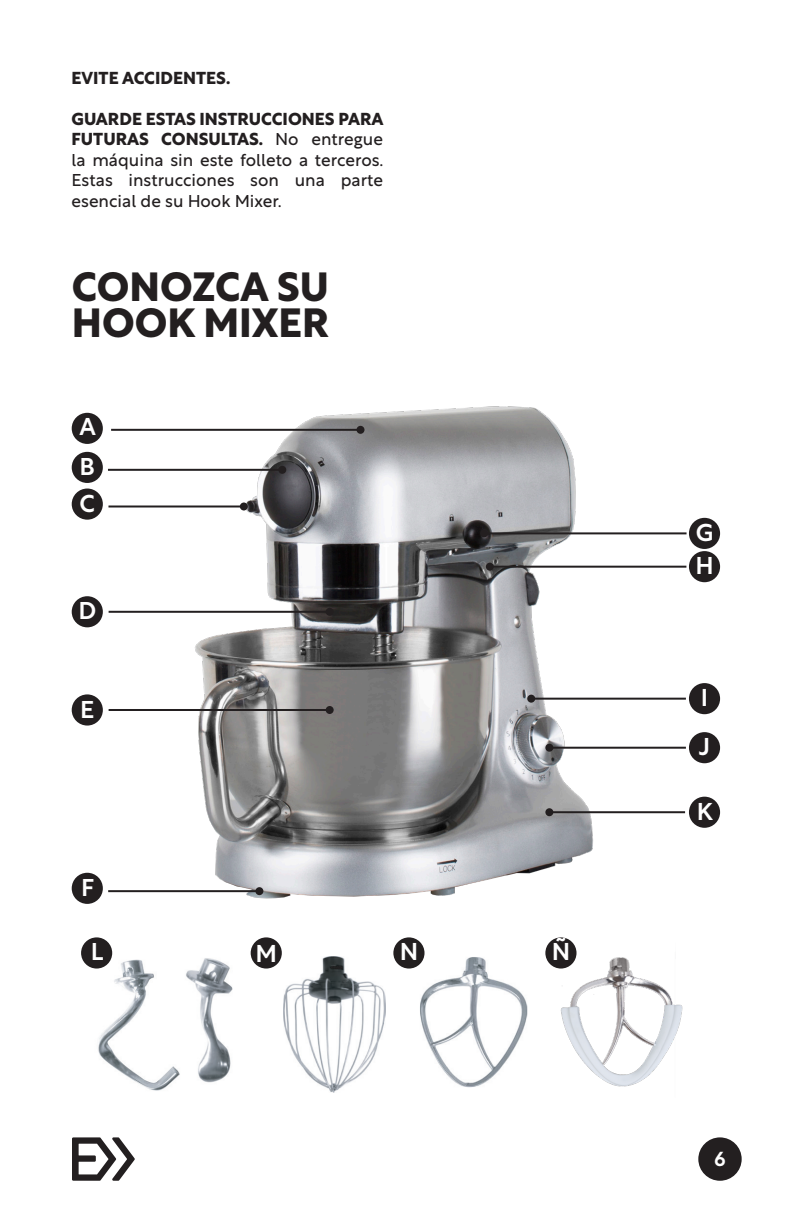
<style>
.page{position:relative;width:792px;height:1224px;background:#fff}
.page>*{position:absolute;margin:0;border:0;box-sizing:border-box;transform-origin:0 0}
.t1{font:700 40px "Rustica";color:#231f20}
.t2{font:500 24px "Rustica";color:#fff}
.t3{font:500 20px "Rustica";color:#fff}
.t4{font:17px/20.4px "Rustica";color:#231f20;text-align:justify}
.t5{font:700 17px "Rustica";color:#231f20}
.s1{font-weight:700}
</style>
<div class="page">
<div style="left:698px;top:1137px;width:44px;height:44px;background:#231f20;border-radius:50%"></div>
<svg style="left:72px;top:1137px;width:63px;height:44px"></svg>
<img style="left:178px;top:406px;width:429px;height:493px">
<img style="left:560px;top:957px;width:123px;height:130px">
<img style="left:283px;top:957px;width:102px;height:136px">
<img style="left:420px;top:957px;width:107px;height:130px">
<img style="left:98px;top:953px;width:82px;height:138px">
<img style="left:186px;top:958px;width:47px;height:125px">
<hr style="left:111px;top:429px;width:250px;height:2px;background:#231f20">
<div style="left:357px;top:426px;width:8px;height:8px;background:#231f20;border-radius:50%"></div>
<hr style="left:108px;top:469px;width:174px;height:2px;background:#231f20">
<div style="left:278px;top:466px;width:8px;height:8px;background:#231f20;border-radius:50%"></div>
<hr style="left:108px;top:506px;width:136px;height:2px;background:#231f20">
<div style="left:240px;top:503px;width:8px;height:8px;background:#231f20;border-radius:50%"></div>
<div style="left:72px;top:596px;width:31px;height:31px;background:#231f20;border-radius:50%"></div>
<hr style="left:109px;top:611px;width:221px;height:2px;background:#231f20">
<div style="left:326px;top:608px;width:8px;height:8px;background:#231f20;border-radius:50%"></div>
<div style="left:689px;top:518px;width:31px;height:31px;background:#231f20;border-radius:50%"></div>
<hr style="left:484px;top:532px;width:203px;height:2px;background:#231f20">
<div style="left:480px;top:529px;width:8px;height:8px;background:#231f20;border-radius:50%"></div>
<div style="left:689px;top:551px;width:31px;height:31px;background:#231f20;border-radius:50%"></div>
<hr style="left:490px;top:566px;width:196px;height:2px;background:#231f20">
<div style="left:486px;top:563px;width:8px;height:8px;background:#231f20;border-radius:50%"></div>
<div style="left:689px;top:683px;width:31px;height:31px;background:#231f20;border-radius:50%"></div>
<hr style="left:531px;top:698px;width:155px;height:2px;background:#231f20">
<div style="left:527px;top:695px;width:8px;height:8px;background:#231f20;border-radius:50%"></div>
<div style="left:689px;top:732px;width:31px;height:31px;background:#231f20;border-radius:50%"></div>
<hr style="left:549px;top:747px;width:137px;height:2px;background:#231f20">
<div style="left:545px;top:744px;width:8px;height:8px;background:#231f20;border-radius:50%"></div>
<div style="left:689px;top:797px;width:31px;height:31px;background:#231f20;border-radius:50%"></div>
<hr style="left:549px;top:811px;width:136px;height:2px;background:#231f20">
<div style="left:545px;top:808px;width:8px;height:8px;background:#231f20;border-radius:50%"></div>
<div style="left:393px;top:937px;width:32px;height:32px;background:#231f20;border-radius:50%"></div>
<div style="left:251px;top:937px;width:31px;height:32px;background:#231f20;border-radius:50%"></div>
<div style="left:81px;top:937px;width:31px;height:32px;background:#231f20;border-radius:50%"></div>
<div style="left:545px;top:937px;width:32px;height:32px;background:#231f20;border-radius:50%"></div>
<div style="left:72px;top:413px;width:31px;height:31px;background:#231f20;border-radius:50%"></div>
<div style="left:72px;top:452px;width:31px;height:31px;background:#231f20;border-radius:50%"></div>
<div style="left:72px;top:489px;width:31px;height:31px;background:#231f20;border-radius:50%"></div>
<div style="left:72px;top:694px;width:31px;height:32px;background:#231f20;border-radius:50%"></div>
<hr style="left:109px;top:709px;width:221px;height:2px;background:#231f20">
<div style="left:326px;top:706px;width:8px;height:8px;background:#231f20;border-radius:50%"></div>
<div style="left:72px;top:873px;width:31px;height:31px;background:#231f20;border-radius:50%"></div>
<hr style="left:108px;top:890px;width:151px;height:2px;background:#231f20">
<div style="left:255px;top:887px;width:8px;height:8px;background:#231f20;border-radius:50%"></div>
<p class="t5" style="left:72px;top:63px;width:160px">EVITE ACCIDENTES.</p>
<p class="t4" style="left:72px;top:107px;width:314px"><span class="s1">GUARDE ESTAS INSTRUCCIONES PARA FUTURAS CONSULTAS.</span> No entregue la máquina sin este folleto a terceros.<br>Estas instrucciones son una parte esencial de su Hook Mixer.</p>
<p class="t1" style="left:72px;top:252px;width:259px">CONOZCA SU</p>
<p class="t1" style="left:72px;top:288px;width:259px">HOOK MIXER</p>
<p class="t2" style="left:79px;top:405px;width:18px">A</p>
<p class="t2" style="left:80px;top:446px;width:17px">B</p>
<p class="t2" style="left:80px;top:482px;width:17px">C</p>
<p class="t2" style="left:78px;top:590px;width:19px">D</p>
<p class="t2" style="left:80px;top:688px;width:16px">E</p>
<p class="t2" style="left:81px;top:867px;width:15px">F</p>
<p class="t2" style="left:91px;top:931px;width:14px">L</p>
<p class="t2" style="left:256px;top:933px;width:23px">M</p>
<p class="t2" style="left:400px;top:931px;width:20px">N</p>
<p class="t2" style="left:552px;top:931px;width:20px">Ñ</p>
<p class="t2" style="left:696px;top:512px;width:19px">G</p>
<p class="t2" style="left:695px;top:545px;width:20px">H</p>
<p class="t2" style="left:701px;top:677px;width:9px">I</p>
<p class="t2" style="left:699px;top:726px;width:13px">J</p>
<p class="t2" style="left:697px;top:790px;width:18px">K</p>
<p class="t3" style="left:714px;top:1141px;width:13px">6</p>
</div>
